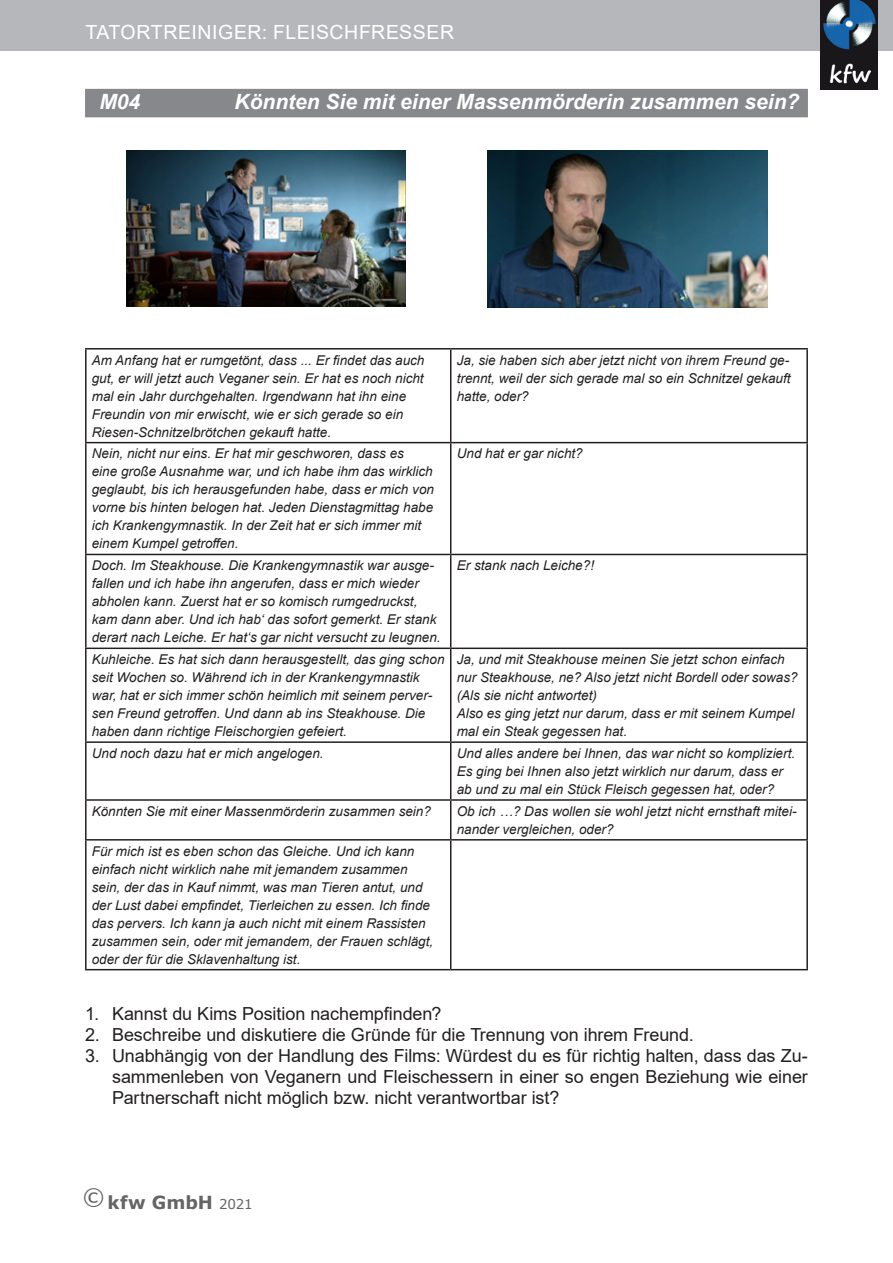
<style>
.page{position:relative;width:893px;height:1263px;background:#fff}
.page>*{position:absolute;margin:0;border:0;box-sizing:border-box;transform-origin:0 0}
.t1{font:italic 700 21px "Arial";color:#fff}
.t2{font:19.5px "Arial";letter-spacing:.025em;color:#fff}
.t3{font:18px/21px "Arial";letter-spacing:-.005em;color:#231f20;text-align:justify}
.t4{font:700 18px "Verdana";color:#656568}
.t5{font:italic 13.5px/18px "Arial";color:#231f20}
.s1{font-weight:400;font-size:13.5px}
</style>
<div class="page">
<div style="left:0;top:0;width:893px;height:51px;background:#b6b7bb"></div>
<img style="left:821px;top:0;width:56px;height:89px">
<div style="left:85px;top:89px;width:723px;height:28px;background:#86888b"></div>
<img style="left:127px;top:151px;width:278px;height:155px">
<img style="left:487px;top:151px;width:281px;height:156px">
<hr style="left:450px;top:350px;width:1px;height:92px;background:#231f20">
<hr style="left:85px;top:442px;width:366px;height:1px;background:#231f20">
<hr style="left:451px;top:442px;width:357px;height:1px;background:#231f20">
<hr style="left:450px;top:443px;width:1px;height:111px;background:#231f20">
<hr style="left:85px;top:554px;width:366px;height:1px;background:#231f20">
<hr style="left:451px;top:554px;width:357px;height:1px;background:#231f20">
<hr style="left:450px;top:555px;width:1px;height:92px;background:#231f20">
<hr style="left:85px;top:647px;width:366px;height:2px;background:#231f20">
<hr style="left:451px;top:647px;width:357px;height:2px;background:#231f20">
<hr style="left:450px;top:649px;width:1px;height:92px;background:#231f20">
<hr style="left:85px;top:741px;width:366px;height:2px;background:#231f20">
<hr style="left:451px;top:741px;width:357px;height:2px;background:#231f20">
<hr style="left:450px;top:743px;width:1px;height:56px;background:#231f20">
<hr style="left:85px;top:799px;width:366px;height:2px;background:#231f20">
<hr style="left:451px;top:799px;width:357px;height:2px;background:#231f20">
<hr style="left:450px;top:801px;width:1px;height:38px;background:#231f20">
<hr style="left:451px;top:839px;width:357px;height:1px;background:#231f20">
<hr style="left:450px;top:840px;width:1px;height:129px;background:#231f20">
<hr style="left:85px;top:348px;width:366px;height:2px;background:#231f20">
<hr style="left:85px;top:350px;width:2px;height:92px;background:#231f20">
<hr style="left:451px;top:348px;width:357px;height:2px;background:#231f20">
<hr style="left:806px;top:350px;width:2px;height:92px;background:#231f20">
<hr style="left:85px;top:443px;width:2px;height:111px;background:#231f20">
<hr style="left:806px;top:443px;width:2px;height:111px;background:#231f20">
<hr style="left:85px;top:555px;width:2px;height:92px;background:#231f20">
<hr style="left:806px;top:555px;width:2px;height:92px;background:#231f20">
<hr style="left:85px;top:649px;width:2px;height:92px;background:#231f20">
<hr style="left:806px;top:649px;width:2px;height:92px;background:#231f20">
<hr style="left:85px;top:743px;width:2px;height:56px;background:#231f20">
<hr style="left:806px;top:743px;width:2px;height:56px;background:#231f20">
<hr style="left:85px;top:801px;width:2px;height:38px;background:#231f20">
<hr style="left:806px;top:801px;width:2px;height:38px;background:#231f20">
<hr style="left:85px;top:839px;width:366px;height:1px;background:#231f20">
<hr style="left:85px;top:840px;width:2px;height:129px;background:#231f20">
<hr style="left:806px;top:840px;width:2px;height:129px;background:#231f20">
<hr style="left:85px;top:969px;width:366px;height:1px;background:#231f20">
<hr style="left:451px;top:969px;width:357px;height:1px;background:#231f20">
<h2 class="t2" style="left:85px;top:19px;width:370px">TATORTREINIGER: FLEISCHFRESSER</h2>
<h1 class="t1" style="left:99px;top:87px;width:42px">M04</h1>
<h1 class="t1" style="left:235px;top:87px;width:566px">Könnten Sie mit einer Massenmörderin zusammen sein?</h1>
<p class="t5" style="left:92px;top:351px;width:334px">Am Anfang hat er rumgetönt, dass ... Er findet das auch gut, er will jetzt auch Veganer sein. Er hat es noch nicht mal ein Jahr durchgehalten. Irgendwann hat ihn eine Freundin von mir erwischt, wie er sich gerade so ein Riesen-Schnitzelbrötchen gekauft hatte.</p>
<p class="t5" style="left:457px;top:351px;width:335px;text-align:justify">Ja, sie haben sich aber jetzt nicht von ihrem Freund ge&shy;trennt, weil der sich gerade mal so ein Schnitzel gekauft hatte, oder?</p>
<p class="t5" style="left:92px;top:445px;width:344px">Nein, nicht nur eins. Er hat mir geschworen, dass es<br>eine große Ausnahme war, und ich habe ihm das wirklich geglaubt, bis ich herausgefunden habe, dass er mich von vorne bis hinten belogen hat. Jeden Dienstagmittag habe ich Krankengymnastik. In der Zeit hat er sich immer mit einem Kumpel getroffen.</p>
<p class="t5" style="left:457px;top:445px;width:128px">Und hat er gar nicht?</p>
<p class="t5" style="left:92px;top:557px;width:350px">Doch. Im Steakhouse. Die Krankengymnastik war ausge&shy;fallen und ich habe ihn angerufen, dass er mich wieder abholen kann. Zuerst hat er so komisch rumgedruckst, kam dann aber. Und ich hab‘ das sofort gemerkt. Er stank derart nach Leiche. Er hat‘s gar nicht versucht zu leugnen.</p>
<p class="t5" style="left:457px;top:557px;width:139px">Er stank nach Leiche?!</p>
<p class="t5" style="left:92px;top:650px;width:354px">Kuhleiche. Es hat sich dann herausgestellt, das ging schon seit Wochen so. Während ich in der Krankengymnastik war, hat er sich immer schön heimlich mit seinem perver&shy;sen Freund getroffen. Und dann ab ins Steakhouse. Die haben dann richtige Fleischorgien gefeiert.</p>
<p class="t5" style="left:457px;top:650px;width:342px">Ja, und mit Steakhouse meinen Sie jetzt schon einfach nur Steakhouse, ne? Also jetzt nicht Bordell oder sowas? (Als sie nicht antwortet)<br>Also es ging jetzt nur darum, dass er mit seinem Kumpel mal ein Steak gegessen hat.</p>
<p class="t5" style="left:92px;top:744px;width:233px">Und noch dazu hat er mich angelogen.</p>
<p class="t5" style="left:457px;top:744px;width:340px">Und alles andere bei Ihnen, das war nicht so kompliziert.<br>Es ging bei Ihnen also jetzt wirklich nur darum, dass er ab und zu mal ein Stück Fleisch gegessen hat, oder?</p>
<p class="t5" style="left:92px;top:802px;width:341px">Könnten Sie mit einer Massenmörderin zusammen sein?</p>
<p class="t5" style="left:457px;top:802px;width:341px">Ob ich …? Das wollen sie wohl jetzt nicht ernsthaft mitei&shy;nander vergleichen, oder?</p>
<p class="t5" style="left:92px;top:842px;width:343px">Für mich ist es eben schon das Gleiche. Und ich kann einfach nicht wirklich nahe mit jemandem zusammen sein, der das in Kauf nimmt, was man Tieren antut, und der Lust dabei empfindet, Tierleichen zu essen. Ich finde das pervers. Ich kann ja auch nicht mit einem Rassisten zusammen sein, oder mit jemandem, der Frauen schlägt, oder der für die Sklavenhaltung ist.</p>
<h3 class="t3" style="left:85px;top:1003px;width:358px">1. Kannst du Kims Position nachempfinden?</h3>
<h3 class="t3" style="left:85px;top:1024px;width:610px">2. Beschreibe und diskutiere die Gründe für die Trennung von ihrem Freund.</h3>
<h3 class="t3" style="left:112px;top:1045px;width:697px;text-indent:-27px">3. Unabhängig von der Handlung des Films: Würdest du es für richtig halten, dass das Zu&shy;sammenleben von Veganern und Fleischessern in einer so engen Beziehung wie einer Partnerschaft nicht möglich bzw. nicht verantwortbar ist?</h3>
<h3 class="t4" style="left:82px;top:1190px;width:172px"><sup>©</sup> kfw GmbH <span class="s1">2021</span></h3>
</div>
